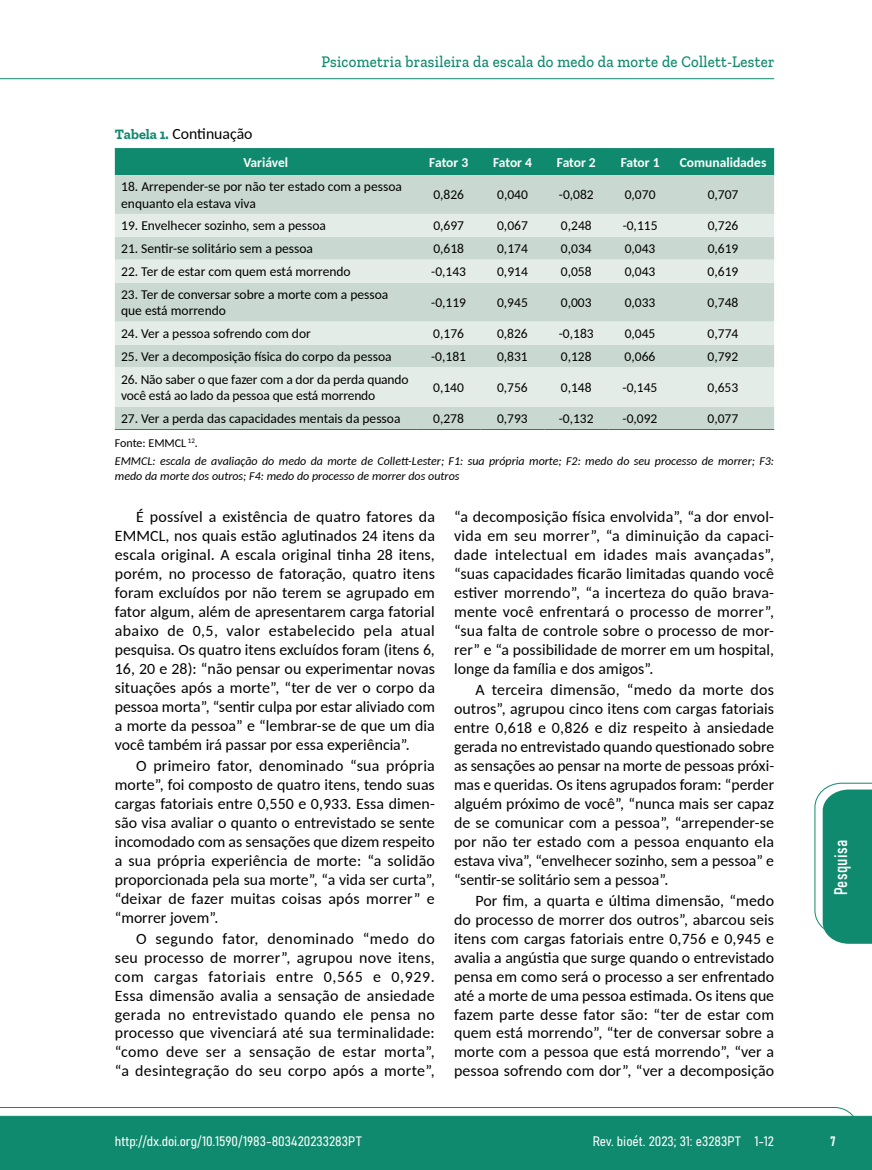
<style>
.page{position:relative;width:872px;height:1170px;background:#fff}
.page>*{position:absolute;margin:0;border:0;box-sizing:border-box;transform-origin:0 0}
.t1{font:18px "Bahnschrift";letter-spacing:.02em;color:#fff}
.t2{font:500 16.5px "Zilla Slab";letter-spacing:.02em;color:#108a6e;scale:.9 1}
.t3{font:15.75px/18.9px "Carlito";letter-spacing:.005em;color:#000;text-align:justify}
.t4{font:13.5px/16.2px "Carlito";color:#000}
.t5{font:13.5px "Bahnschrift";color:#fff}
.t6{font:700 13.5px "Carlito";color:#fff}
.t7{font:italic 12px/18.6px "Carlito";color:#000}
.s1{font-family:"Zilla Slab";font-weight:700;font-size:14.25px;color:#108a6e}
.s2{font-style:normal}
</style>
<div class="page">
<svg style="left:0;top:1107px;width:859px;height:62px;background:#2e9880"></svg>
<hr style="left:0;top:78px;width:774px;height:1px;background:#108a6e">
<div style="left:115px;top:148px;width:659px;height:27px;background:#108a6e"></div>
<div style="left:115px;top:175px;width:659px;height:254px;background:#c9d9d1"></div>
<svg style="left:115px;top:214px;width:659px;height:192px;background:#d8e3de"></svg>
<hr style="left:115px;top:429px;width:302px;height:1px;background:#108a6e">
<hr style="left:417px;top:429px;width:63px;height:1px;background:#108a6e">
<hr style="left:480px;top:429px;width:64px;height:1px;background:#108a6e">
<hr style="left:544px;top:429px;width:64px;height:1px;background:#108a6e">
<hr style="left:608px;top:429px;width:64px;height:1px;background:#108a6e">
<hr style="left:672px;top:429px;width:102px;height:1px;background:#108a6e">
<svg style="left:814px;top:782px;width:58px;height:161px"></svg>
<p class="t3" style="left:115px;top:124px;width:139px"><span class="s1">Tabela 1.</span> Continuação</p>
<p class="t2" style="left:321px;top:53px;width:505px">Psicometria brasileira da escala do medo da morte de Collett-Lester</p>
<p class="t6" style="left:243px;top:153px;width:46px">Variável</p>
<p class="t6" style="left:429px;top:153px;width:40px">Fator 3</p>
<p class="t6" style="left:493px;top:153px;width:40px">Fator 4</p>
<p class="t6" style="left:557px;top:153px;width:40px">Fator 2</p>
<p class="t6" style="left:620px;top:153px;width:40px">Fator 1</p>
<p class="t6" style="left:680px;top:153px;width:88px">Comunalidades</p>
<p class="t4" style="left:121px;top:178px;width:282px">18. Arrepender-se por não ter estado com a pessoa enquanto ela estava viva</p>
<p class="t4" style="left:433px;top:186px;width:32px">0,826</p>
<p class="t4" style="left:497px;top:186px;width:32px">0,040</p>
<p class="t4" style="left:559px;top:186px;width:36px">-0,082</p>
<p class="t4" style="left:625px;top:186px;width:32px">0,070</p>
<p class="t4" style="left:707px;top:186px;width:32px">0,707</p>
<p class="t4" style="left:121px;top:217px;width:206px">19. Envelhecer sozinho, sem a pessoa</p>
<p class="t4" style="left:433px;top:217px;width:32px">0,697</p>
<p class="t4" style="left:497px;top:217px;width:32px">0,067</p>
<p class="t4" style="left:561px;top:217px;width:32px">0,248</p>
<p class="t4" style="left:622px;top:217px;width:36px">-0,115</p>
<p class="t4" style="left:707px;top:217px;width:32px">0,726</p>
<p class="t4" style="left:121px;top:240px;width:193px">21. Sentir-se solitário sem a pessoa</p>
<p class="t4" style="left:433px;top:240px;width:32px">0,618</p>
<p class="t4" style="left:497px;top:240px;width:32px">0,174</p>
<p class="t4" style="left:561px;top:240px;width:32px">0,034</p>
<p class="t4" style="left:624px;top:240px;width:32px">0,043</p>
<p class="t4" style="left:707px;top:240px;width:32px">0,619</p>
<p class="t4" style="left:121px;top:263px;width:231px">22. Ter de estar com quem está morrendo</p>
<p class="t4" style="left:431px;top:263px;width:36px">-0,143</p>
<p class="t4" style="left:497px;top:263px;width:32px">0,914</p>
<p class="t4" style="left:561px;top:263px;width:32px">0,058</p>
<p class="t4" style="left:624px;top:263px;width:32px">0,043</p>
<p class="t4" style="left:707px;top:263px;width:32px">0,619</p>
<p class="t4" style="left:121px;top:286px;width:269px">23. Ter de conversar sobre a morte com a pessoa que está morrendo</p>
<p class="t4" style="left:431px;top:294px;width:36px">-0,119</p>
<p class="t4" style="left:497px;top:294px;width:32px">0,945</p>
<p class="t4" style="left:561px;top:294px;width:32px">0,003</p>
<p class="t4" style="left:624px;top:294px;width:32px">0,033</p>
<p class="t4" style="left:707px;top:294px;width:32px">0,748</p>
<p class="t4" style="left:121px;top:325px;width:191px">24. Ver a pessoa sofrendo com dor</p>
<p class="t4" style="left:433px;top:325px;width:32px">0,176</p>
<p class="t4" style="left:497px;top:325px;width:32px">0,826</p>
<p class="t4" style="left:559px;top:325px;width:36px">-0,183</p>
<p class="t4" style="left:624px;top:325px;width:32px">0,045</p>
<p class="t4" style="left:707px;top:325px;width:32px">0,774</p>
<p class="t4" style="left:121px;top:348px;width:272px">25. Ver a decomposição física do corpo da pessoa</p>
<p class="t4" style="left:431px;top:348px;width:36px">-0,181</p>
<p class="t4" style="left:497px;top:348px;width:32px">0,831</p>
<p class="t4" style="left:561px;top:348px;width:32px">0,128</p>
<p class="t4" style="left:624px;top:348px;width:32px">0,066</p>
<p class="t4" style="left:707px;top:348px;width:32px">0,792</p>
<p class="t4" style="left:121px;top:371px;width:289px">26. Não saber o que fazer com a dor da perda quando você está ao lado da pessoa que está morrendo</p>
<p class="t4" style="left:433px;top:379px;width:32px">0,140</p>
<p class="t4" style="left:497px;top:379px;width:32px">0,756</p>
<p class="t4" style="left:561px;top:379px;width:32px">0,148</p>
<p class="t4" style="left:622px;top:379px;width:36px">-0,145</p>
<p class="t4" style="left:707px;top:379px;width:32px">0,653</p>
<p class="t4" style="left:121px;top:410px;width:281px">27. Ver a perda das capacidades mentais da pessoa</p>
<p class="t4" style="left:433px;top:410px;width:32px">0,278</p>
<p class="t4" style="left:497px;top:410px;width:32px">0,793</p>
<p class="t4" style="left:559px;top:410px;width:36px">-0,132</p>
<p class="t4" style="left:622px;top:410px;width:36px">-0,092</p>
<p class="t4" style="left:707px;top:410px;width:32px">0,077</p>
<p class="t7" style="left:115px;top:433px;width:661px"><span class="s2">Fonte: EMMCL</span> <sup>12</sup><span class="s2">.<br></span>EMMCL: escala de avaliação do medo da morte de Collett-Lester; F1: sua própria morte; F2: medo do seu processo de morrer; F3:</p>
<p class="t7" style="left:115px;top:466px;width:346px">medo da morte dos outros; F4: medo do processo de morrer dos outros</p>
<p class="t3" style="left:115px;top:507px;width:322px;text-indent:21px">É possível a existência de quatro fatores da EMMCL, nos quais estão aglutinados 24 itens da escala original. A escala original tinha 28 itens, porém, no processo de fatoração, quatro itens foram excluídos por não terem se agrupado em fator algum, além de apresentarem carga fatorial abaixo de 0,5, valor estabelecido pela atual pesquisa. Os quatro itens excluídos foram (itens 6, 16, 20 e 28): “não pensar ou experimentar novas situações após a morte”, “ter de ver o corpo da pessoa morta”, “sentir culpa por estar aliviado com a morte da pessoa” e “lembrar-se de que um dia você também irá passar por essa experiência”.</p>
<p class="t3" style="left:115px;top:755px;width:322px;text-indent:21px">O primeiro fator, denominado “sua própria morte”, foi composto de quatro itens, tendo suas cargas fatoriais entre 0,550 e 0,933. Essa dimen&shy;são visa avaliar o quanto o entrevistado se sente incomodado com as sensações que dizem respeito a sua própria experiência de morte: “a solidão proporcionada pela sua morte”, “a vida ser curta”, “deixar de fazer muitas coisas após morrer” e “morrer jovem”.</p>
<p class="t3" style="left:115px;top:928px;width:321px;text-indent:21px">O segundo fator, denominado “medo do seu processo de morrer”, agrupou nove itens, com cargas fatoriais entre 0,565 e 0,929.<br>Essa dimensão avalia a sensação de ansiedade gerada no entrevistado quando ele pensa no processo que vivenciará até sua terminalidade: “como deve ser a sensação de estar morta”, “a desintegração do seu corpo após a morte”,</p>
<p class="t3" style="left:454px;top:507px;width:321px">“a decomposição física envolvida”, “a dor envol&shy;vida em seu morrer”, “a diminuição da capaci&shy;dade intelectual em idades mais avançadas”, “suas capacidades ficarão limitadas quando você estiver morrendo”, “a incerteza do quão brava&shy;mente você enfrentará o processo de morrer”, “sua falta de controle sobre o processo de mor&shy;rer” e “a possibilidade de morrer em um hospital, longe da família e dos amigos”.</p>
<p class="t3" style="left:454px;top:679px;width:322px;text-indent:21px">A terceira dimensão, “medo da morte dos outros”, agrupou cinco itens com cargas fatoriais entre 0,618 e 0,826 e diz respeito à ansiedade gerada no entrevistado quando questionado sobre as sensações ao pensar na morte de pessoas próxi&shy;mas e queridas. Os itens agrupados foram: “perder alguém próximo de você”, “nunca mais ser capaz de se comunicar com a pessoa”, “arrepender-se por não ter estado com a pessoa enquanto ela estava viva”, “envelhecer sozinho, sem a pessoa” e “sentir-se solitário sem a pessoa”.</p>
<p class="t3" style="left:454px;top:890px;width:322px;text-indent:21px">Por fim, a quarta e última dimensão, “medo do processo de morrer dos outros”, abarcou seis itens com cargas fatoriais entre 0,756 e 0,945 e avalia a angústia que surge quando o entrevistado pensa em como será o processo a ser enfrentado até a morte de uma pessoa estimada. Os itens que fazem parte desse fator são: “ter de estar com quem está morrendo”, “ter de conversar sobre a morte com a pessoa que está morrendo”, “ver a pessoa sofrendo com dor”, “ver a decomposição</p>
<p class="t1" style="left:827px;top:895px;width:57px;rotate:-90deg">Pesquisa</p>
<p class="t5" style="left:115px;top:1131px;width:248px">http://dx.doi.org/10.1590/1983-803420233283PT</p>
<p class="t5" style="left:592px;top:1131px;width:183px">Rev. bioét. 2023; 31: e3283PT 1-12</p>
<p class="t5" style="left:830px;top:1130px;width:7px">7</p>
</div>
